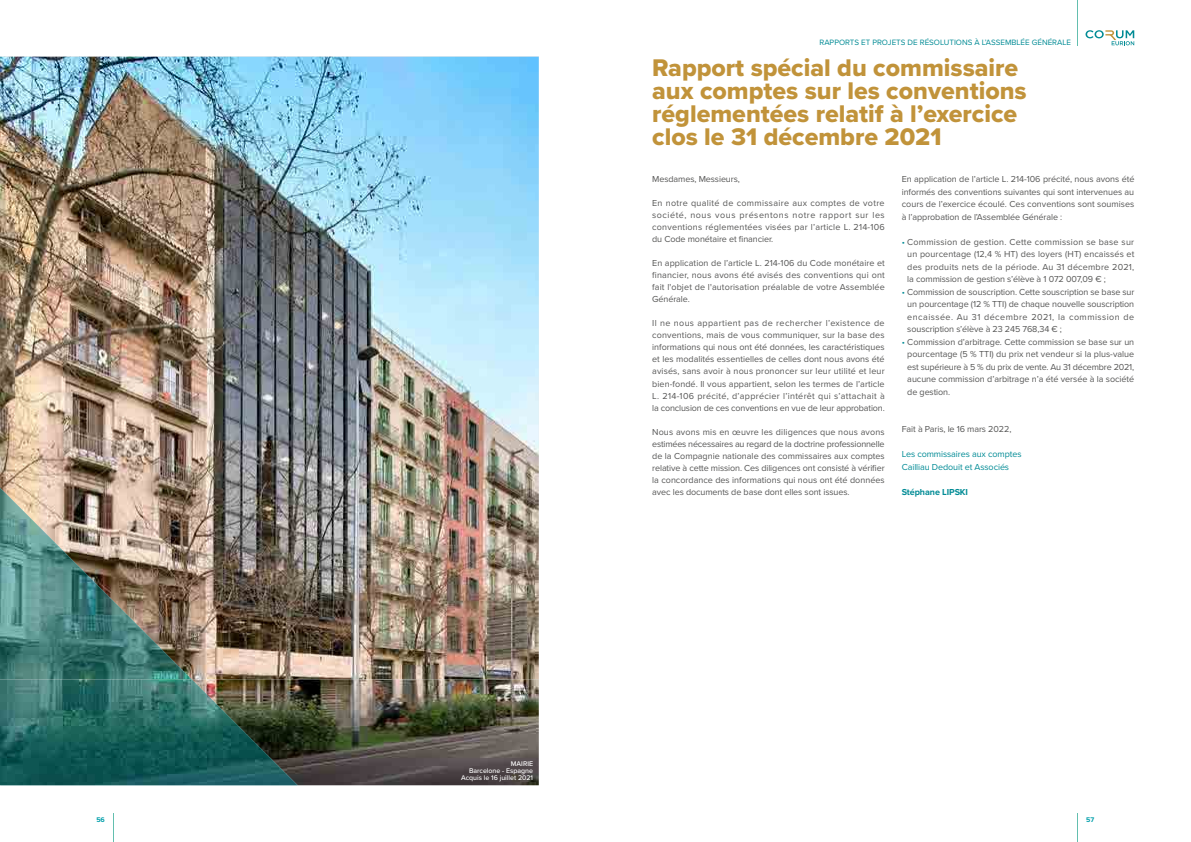
<style>
.page{position:relative;width:1191px;height:842px;background:#fff}
.page>*{position:absolute;margin:0;border:0;box-sizing:border-box;transform-origin:0 0}
.t1{font:25px/23px "Proxima Nova Extrabld";color:#c1933a}
.t2{font:9px/12px "Proxima Nova";letter-spacing:-.01em;color:#565655;text-align:justify}
.t3{font:9px/12.5px "Proxima Nova";letter-spacing:-.01em;color:#008b95}
.t4{font:700 9px "Proxima Nova";letter-spacing:-.01em;color:#008b95}
.t5{font:8px "Proxima Nova";color:#008b95}
.t6{font:500 7px/7px "Proxima Nova";color:#fff;text-align:right}
.t7{font:700 7px "Proxima Nova";color:#009faa}
.s1{color:#008b95}
</style>
<div class="page">
<svg style="left:1085px;top:30px;width:49px;height:15px"></svg>
<img style="left:0;top:57px;width:539px;height:622px">
<img style="left:298px;top:679px;width:241px;height:106px">
<img style="left:0;top:488px;width:192px;height:191px">
<img style="left:0;top:679px;width:298px;height:106px">
<hr style="left:1077px;top:0;width:1px;height:45px;background:#63bfaf">
<svg style="left:1077px;top:814px;width:1px;height:28px"></svg>
<svg style="left:113px;top:814px;width:1px;height:28px"></svg>
<p class="t6" style="left:461px;top:759px;width:74px">MAIRIE<br>Barcelone - Espagne<br>Acquis le 16 juillet 2021</p>
<p class="t5" style="left:819px;top:37px;width:253px">RAPPORTS ET PROJETS DE RÉSOLUTIONS À L’ASSEMBLÉE GÉNÉRALE</p>
<h1 class="t1" style="left:652px;top:56px;width:376px">Rapport spécial du commissaire aux comptes sur les conventions réglementées relatif à l’exercice clos le 31 décembre 2021</h1>
<p class="t2" style="left:652px;top:173px;width:89px">Mesdames, Messieurs,</p>
<p class="t2" style="left:652px;top:197px;width:234px">En notre qualité de commissaire aux comptes de votre société, nous vous présentons notre rapport sur les conventions réglementées visées par l’article L. 214-106 du Code monétaire et financier.</p>
<p class="t2" style="left:652px;top:257px;width:234px">En application de l’article L. 214-106 du Code monétaire et financier, nous avons été avisés des conventions qui ont fait l'objet de l'autorisation préalable de votre Assemblée Générale.</p>
<p class="t2" style="left:652px;top:317px;width:234px">Il ne nous appartient pas de rechercher l’existence de conventions, mais de vous communiquer, sur la base des informations qui nous ont été données, les caractéristiques et les modalités essentielles de celles dont nous avons été avisés, sans avoir à nous prononcer sur leur utilité et leur bien-fondé. Il vous appartient, selon les termes de l’article L. 214-106 précité, d’apprécier l’intérêt qui s’attachait à la conclusion de ces conventions en vue de leur approbation.</p>
<p class="t2" style="left:652px;top:425px;width:234px">Nous avons mis en œuvre les diligences que nous avons estimées nécessaires au regard de la doctrine professionnelle de la Compagnie nationale des commissaires aux comptes relative à cette mission. Ces diligences ont consisté à vérifier la concordance des informations qui nous ont été données avec les documents de base dont elles sont issues.</p>
<p class="t2" style="left:901px;top:172px;width:234px;line-height:12.5px">En application de l’article L. 214-106 précité, nous avons été informés des conventions suivantes qui sont intervenues au cours de l’exercice écoulé. Ces conventions sont soumises à l’approbation de l’Assemblée Générale :</p>
<p class="t2" style="left:907px;top:235px;width:229px;line-height:12.5px;text-indent:-6px"><span class="s1">•</span> Commission de gestion. Cette commission se base sur un pourcentage (12,4 % HT) des loyers (HT) encaissés et des produits nets de la période. Au 31 décembre 2021, la commission de gestion s’élève à 1 072 007,09 € ;</p>
<p class="t2" style="left:907px;top:285px;width:228px;line-height:12.5px;text-indent:-6px"><span class="s1">•</span> Commission de souscription. Cette souscription se base sur un pourcentage (12 % TTI) de chaque nouvelle souscription encaissée. Au 31 décembre 2021, la commission de souscription s’élève à 23 245 768,34 € ;</p>
<p class="t2" style="left:907px;top:335px;width:228px;line-height:12.5px;text-indent:-6px"><span class="s1">•</span> Commission d’arbitrage. Cette commission se base sur un pourcentage (5 % TTI) du prix net vendeur si la plus-value est supérieure à 5 % du prix de vente. Au 31 décembre 2021, aucune commission d’arbitrage n’a été versée à la société de gestion.</p>
<p class="t2" style="left:901px;top:423px;width:111px">Fait à Paris, le 16 mars 2022,</p>
<p class="t3" style="left:901px;top:447px;width:121px">Les commissaires aux comptes<br>Cailliau Dedouit et Associés</p>
<p class="t4" style="left:901px;top:485px;width:68px">Stéphane LIPSKI</p>
<p class="t7" style="left:96px;top:814px;width:10px">56</p>
<p class="t7" style="left:1086px;top:814px;width:10px">57</p>
</div>
